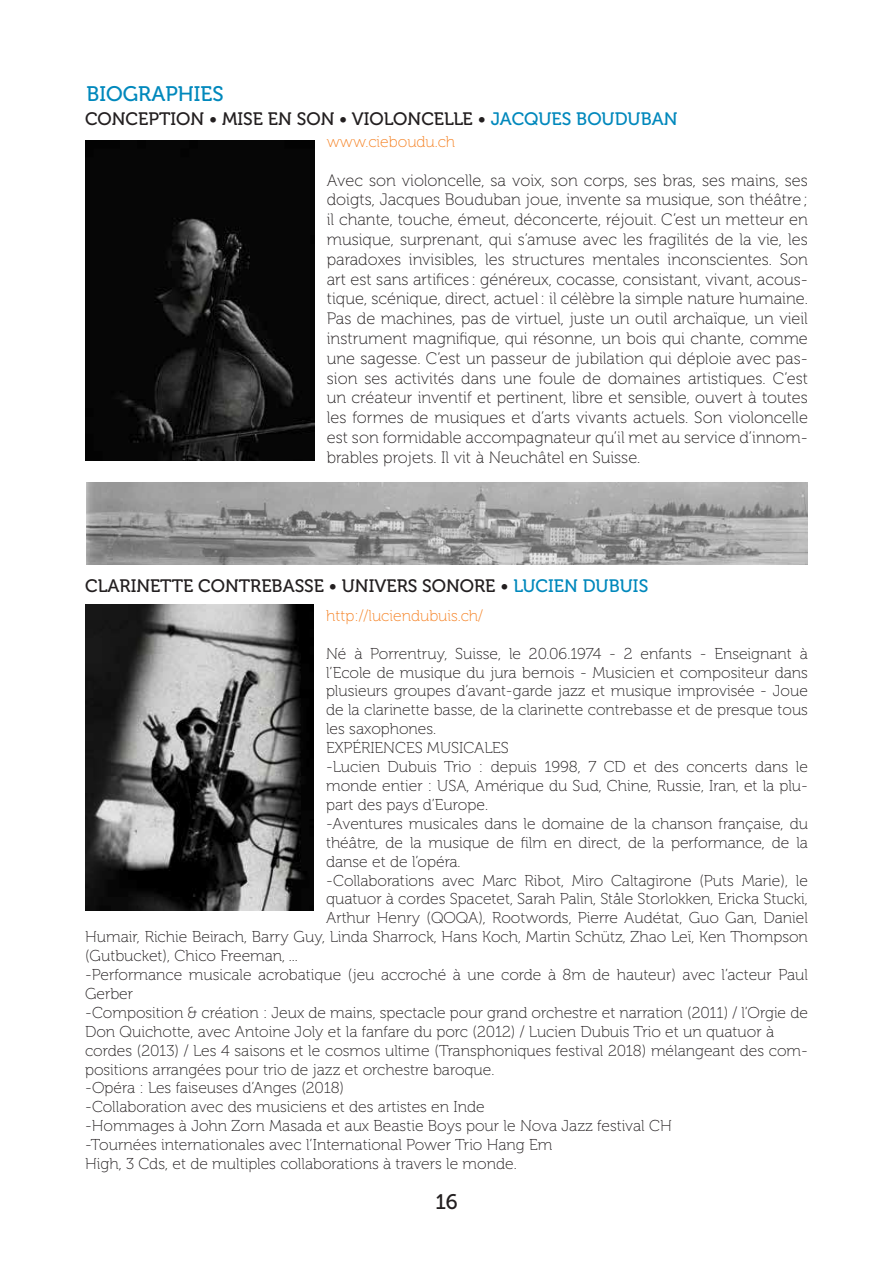
<style>
.page{position:relative;width:893px;height:1263px;background:#fff}
.page>*{position:absolute;margin:0;border:0;box-sizing:border-box;transform-origin:0 0}
.t1{font:21px "Museo 500";color:#0088bc}
.t2{font:21px "Museo 500";color:#231f20}
.t3{font:18px "Museo 500";color:#231f20}
.t4{font:18px "Museo 500";color:#0088bc}
.t5{font:16.5px/19.8px "Museo 100";color:#231f20;text-align:justify}
.t6{font:15.75px "Museo 100";color:#231f20}
.t7{font:15.75px "Museo 100";color:#f58021}
.s1{color:#0088bc}
</style>
<div class="page">
<img style="left:86px;top:140px;width:229px;height:321px">
<img style="left:85px;top:605px;width:229px;height:305px">
<img style="left:87px;top:483px;width:721px;height:81px">
<h1 class="t1" style="left:87px;top:82px;width:139px">BIOGRAPHIES</h1>
<p class="t3" style="left:85px;top:109px;width:419px">CONCEPTION • MISE EN SON • VIOLONCELLE • <span class="s1">JACQUES</span></p>
<p class="t4" style="left:576px;top:109px;width:14px">BOUDUBAN</p>
<p class="t7" style="left:327px;top:133px;width:130px">www.cieboudu.ch</p>
<p class="t5" style="left:327px;top:170px;width:483px">Avec son violoncelle, sa voix, son corps, ses bras, ses mains, ses doigts, Jacques Bouduban joue, invente sa musique, son théâtre; il chante, touche, émeut, déconcerte, réjouit. C’est un metteur en musique, surprenant, qui s’amuse avec les fragilités de la vie, les paradoxes invisibles, les structures mentales inconscientes. Son art est sans artifices : généreux, cocasse, consistant, vivant, acous&shy;tique, scénique, direct, actuel: il célèbre la simple nature humaine.<br>Pas de machines, pas de virtuel, juste un outil archaïque, un vieil instrument magnifique, qui résonne, un bois qui chante, comme une sagesse. C’est un passeur de jubilation qui déploie avec pas&shy;sion ses activités dans une foule de domaines artistiques. C’est un créateur inventif et pertinent, libre et sensible, ouvert à toutes les formes de musiques et d’arts vivants actuels. Son violoncelle est son formidable accompagnateur qu’il met au service d’innom&shy;brables projets. Il vit à Neuchâtel en Suisse.</p>
<p class="t3" style="left:85px;top:576px;width:565px">CLARINETTE CONTREBASSE • UNIVERS SONORE • <span class="s1">LUCIEN DUBUIS</span></p>
<p class="t7" style="left:326px;top:607px;width:158px">http://luciendubuis.ch/</p>
<p class="t6" style="left:326px;top:645px;width:483px">Né à Porrentruy, Suisse, le 20.06.1974 - 2 enfants - Enseignant à</p>
<p class="t6" style="left:326px;top:664px;width:483px">l’Ecole de musique du jura bernois - Musicien et compositeur dans</p>
<p class="t6" style="left:326px;top:683px;width:483px">plusieurs groupes d’avant-garde jazz et musique improvisée - Joue</p>
<p class="t6" style="left:326px;top:702px;width:483px">de la clarinette basse, de la clarinette contrebasse et de presque tous</p>
<p class="t6" style="left:326px;top:720px;width:112px">les saxophones.</p>
<p class="t6" style="left:326px;top:739px;width:184px">EXPÉRIENCES MUSICALES</p>
<p class="t6" style="left:326px;top:758px;width:483px">-Lucien Dubuis Trio : depuis 1998, 7 CD et des concerts dans le</p>
<p class="t6" style="left:326px;top:777px;width:483px">monde entier : USA, Amérique du Sud, Chine, Russie, Iran, et la plu-</p>
<p class="t6" style="left:326px;top:796px;width:163px">part des pays d’Europe.</p>
<p class="t6" style="left:326px;top:815px;width:483px">-Aventures musicales dans le domaine de la chanson française, du</p>
<p class="t6" style="left:326px;top:834px;width:483px">théâtre, de la musique de film en direct, de la performance, de la</p>
<p class="t6" style="left:326px;top:853px;width:136px">danse et de l’opéra.</p>
<p class="t6" style="left:326px;top:872px;width:483px">-Collaborations avec Marc Ribot, Miro Caltagirone (Puts Marie), le</p>
<p class="t6" style="left:326px;top:891px;width:483px">quatuor à cordes Spacetet, Sarah Palin, Ståle Storlokken, Ericka Stucki,</p>
<p class="t6" style="left:326px;top:909px;width:483px">Arthur Henry (QOQA), Rootwords, Pierre Audétat, Guo Gan, Daniel</p>
<p class="t6" style="left:85px;top:928px;width:724px">Humair, Richie Beirach, Barry Guy, Linda Sharrock, Hans Koch, Martin Schütz, Zhao Leï, Ken Thompson</p>
<p class="t6" style="left:85px;top:947px;width:214px">(Gutbucket), Chico Freeman, ...</p>
<p class="t6" style="left:85px;top:966px;width:724px">-Performance musicale acrobatique (jeu accroché à une corde à 8m de hauteur) avec l’acteur Paul</p>
<p class="t6" style="left:85px;top:985px;width:50px">Gerber</p>
<p class="t6" style="left:85px;top:1004px;width:724px">-Composition &amp; création : Jeux de mains, spectacle pour grand orchestre et narration (2011) / l’Orgie de</p>
<p class="t6" style="left:85px;top:1023px;width:691px">Don Quichotte, avec Antoine Joly et la fanfare du porc (2012) / Lucien Dubuis Trio et un quatuor à</p>
<p class="t6" style="left:85px;top:1042px;width:724px">cordes (2013) / Les 4 saisons et le cosmos ultime (Transphoniques festival 2018) mélangeant des com-</p>
<p class="t6" style="left:85px;top:1061px;width:411px">positions arrangées pour trio de jazz et orchestre baroque.</p>
<p class="t6" style="left:85px;top:1080px;width:261px">-Opéra : Les faiseuses d’Anges (2018)</p>
<p class="t6" style="left:85px;top:1098px;width:401px">-Collaboration avec des musiciens et des artistes en Inde</p>
<p class="t6" style="left:85px;top:1117px;width:588px">-Hommages à John Zorn Masada et aux Beastie Boys pour le Nova Jazz festival CH</p>
<p class="t6" style="left:85px;top:1136px;width:469px">-Tournées internationales avec l’International Power Trio Hang Em</p>
<p class="t6" style="left:85px;top:1155px;width:433px">High, 3 Cds, et de multiples collaborations à travers le monde.</p>
<h1 class="t2" style="left:435px;top:1190px;width:24px">16</h1>
</div>
